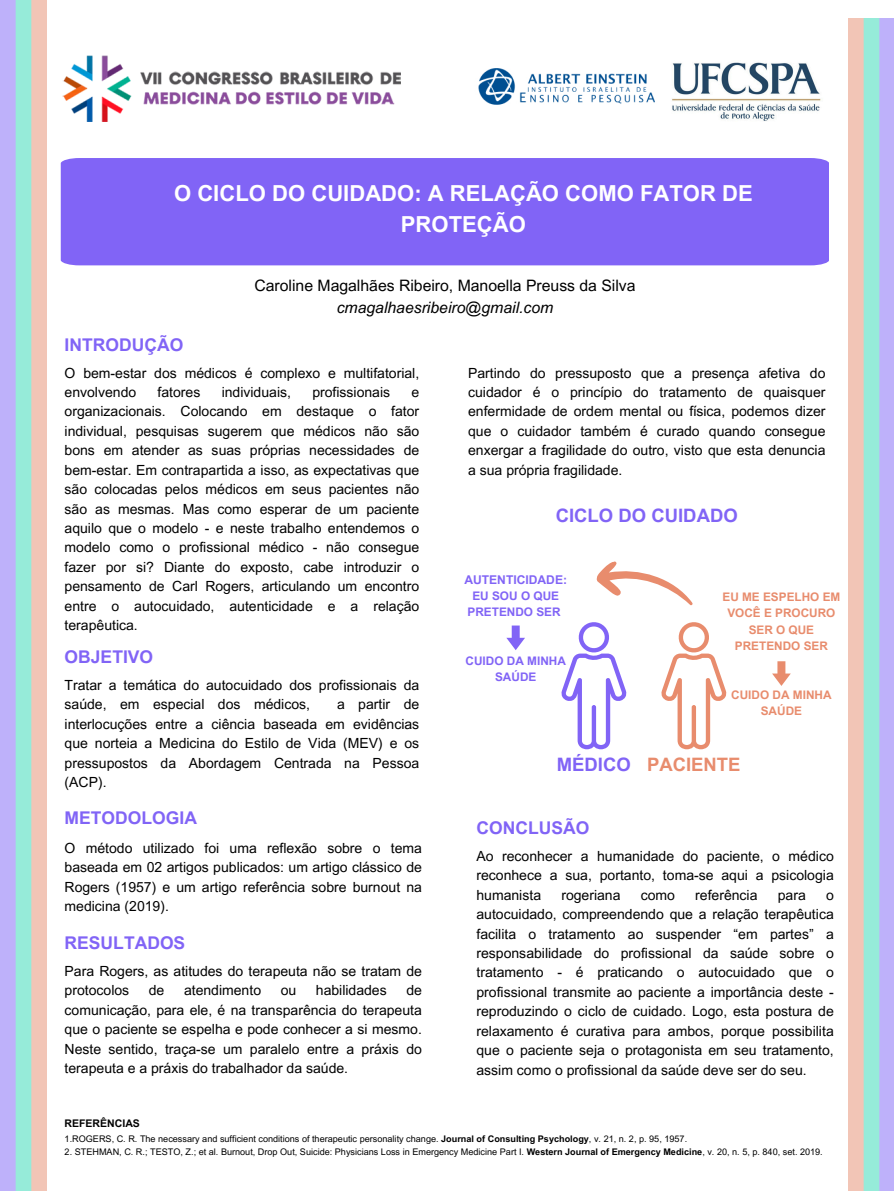
<style>
.page{position:relative;width:894px;height:1191px;background:#fff}
.page>*{position:absolute;margin:0;border:0;box-sizing:border-box;transform-origin:0 0}
.t1{font:700 22.05px/30.7px "Arial MT Pro";color:#fff;text-align:center}
.t2{font:700 18.48px "Arial MT Pro";color:#8164f6}
.t3{font:700 18.48px "Arial MT Pro";color:#e88c6d}
.t4{font:700 17.5px "Arial MT Pro";color:#8164f6}
.t5{font:15.75px/22px "Arial MT Pro";color:#000;text-align:center}
.t6{font:14px/19.4px "Arial MT Pro";color:#000;text-align:justify}
.t7{font:700 12.07px "Arial MT Pro";color:#8164f6}
.t8{font:700 11.79px/16.3px "Arial MT Pro";color:#8164f6;text-align:center}
.t9{font:700 11.79px/16.3px "Arial MT Pro";color:#e88c6d;text-align:center}
.t10{font:700 11.76px/16.3px "Arial MT Pro";color:#e88c6d;text-align:center}
.t11{font:700 10.5px "Arial MT Pro";color:#000}
.t12{font:9.1px "Arial MT Pro";color:#000}
.s1{font-style:italic}
.s2{font-weight:700}
</style>
<div class="page">
<img style="left:62px;top:55px;width:339px;height:67px">
<img style="left:478px;top:68px;width:177px;height:37px">
<img style="left:0;top:0;width:46px;height:1190px">
<img style="left:848px;top:19px;width:45px;height:1171px">
<div style="left:61px;top:158px;width:767px;height:107px;background:#8164f6"></div>
<img style="left:672px;top:62px;width:149px;height:59px">
<svg style="left:561px;top:561px;width:165px;height:188px"></svg>
<svg style="left:506px;top:625px;width:18px;height:25px"></svg>
<svg style="left:772px;top:661px;width:18px;height:25px"></svg>
<h3 class="t1" style="left:174px;top:181px;width:580px">O CICLO DO CUIDADO: A RELAÇÃO COMO FATOR DE<br>PROTEÇÃO</h3>
<h2 class="t4" style="left:65px;top:338px;width:120px">INTRODUÇÃO</h2>
<h4 class="t5" style="left:254px;top:276px;width:382px">Caroline Magalhães Ribeiro, Manoella Preuss da Silva <span class="s1">cmagalhaesribeiro@gmail.com</span></h4>
<p class="t6" style="left:65px;top:364px;width:356px">O bem-estar dos médicos é complexo e multifatorial, envolvendo</p>
<p class="t6" style="left:157px;top:384px;width:44px">fatores</p>
<p class="t6" style="left:221px;top:384px;width:71px">individuais,</p>
<p class="t6" style="left:312px;top:384px;width:79px">profissionais</p>
<p class="t6" style="left:65px;top:384px;width:356px;text-indent:347px">e organizacionais. Colocando em destaque o fator individual, pesquisas sugerem que médicos não são bons em atender as suas próprias necessidades de bem-estar. Em contrapartida a isso, as expectativas que são colocadas pelos médicos em seus pacientes não são as mesmas. Mas como esperar de um paciente aquilo que o modelo - e neste trabalho entendemos o modelo como o profissional médico - não consegue fazer por si? Diante do exposto, cabe introduzir o pensamento de Carl Rogers, articulando um encontro entre o autocuidado, autenticidade e a relação terapêutica.</p>
<h2 class="t4" style="left:65px;top:650px;width:90px">OBJETIVO</h2>
<h4 class="t6" style="left:65px;top:677px;width:356px">Tratar a temática do autocuidado dos profissionais da saúde, em especial dos médicos,</h4>
<h4 class="t6" style="left:65px;top:696px;width:356px;text-indent:272px">a partir de interlocuções entre a ciência baseada em evidências que norteia a Medicina do Estilo de Vida (MEV) e os pressupostos da Abordagem Centrada na Pessoa (ACP).</h4>
<h4 class="t4" style="left:65px;top:811px;width:134px">METODOLOGIA</h4>
<h2 class="t6" style="left:65px;top:840px;width:358px">O método utilizado foi uma reflexão sobre o tema baseada em 02 artigos publicados: um artigo clássico de Rogers (1957) e um artigo referência sobre burnout na medicina (2019).</h2>
<h5 class="t4" style="left:65px;top:935px;width:122px">RESULTADOS</h5>
<h5 class="t6" style="left:65px;top:963px;width:358px">Para Rogers, as atitudes do terapeuta não se tratam de protocolos</h5>
<h5 class="t6" style="left:65px;top:982px;width:358px;text-indent:341px">de comunicação, para ele, é na transparência do terapeuta que o paciente se espelha e pode conhecer a si mesmo.<br>Neste sentido, traça-se um paralelo entre a práxis do terapeuta e a práxis do trabalhador da saúde.</h5>
<h5 class="t6" style="left:149px;top:982px;width:17px">de</h5>
<h5 class="t6" style="left:184px;top:982px;width:79px">atendimento</h5>
<h5 class="t6" style="left:280px;top:982px;width:17px">ou</h5>
<h5 class="t6" style="left:316px;top:982px;width:72px">habilidades</h5>
<p class="t6" style="left:468px;top:364px;width:358px">Partindo do pressuposto que a presença afetiva do cuidador é o princípio do tratamento de quaisquer enfermidade de ordem mental ou física, podemos dizer que o cuidador também é curado quando consegue enxergar a fragilidade do outro, visto que esta denuncia a sua própria fragilidade.</p>
<h2 class="t2" style="left:555px;top:508px;width:183px">CICLO DO CUIDADO</h2>
<p class="t7" style="left:464px;top:575px;width:104px">AUTENTICIDADE:</p>
<p class="t8" style="left:467px;top:589px;width:95px">EU SOU O QUE<br>PRETENDO SER</p>
<h2 class="t8" style="left:465px;top:654px;width:102px">CUIDO DA MINHA<br>SAÚDE</h2>
<p class="t10" style="left:722px;top:590px;width:119px">EU ME ESPELHO EM<br>VOCÊ E PROCURO<br>SER O QUE<br>PRETENDO SER</p>
<h1 class="t9" style="left:730px;top:688px;width:102px">CUIDO DA MINHA<br>SAÚDE</h1>
<p class="t2" style="left:556px;top:758px;width:75px">MÉDICO</p>
<p class="t3" style="left:646px;top:758px;width:95px">PACIENTE</p>
<h5 class="t4" style="left:476px;top:820px;width:114px">CONCLUSÃO</h5>
<h5 class="t6" style="left:476px;top:848px;width:358px">Ao reconhecer a humanidade do paciente, o médico reconhece a sua, portanto, toma-se aqui a psicologia humanista</h5>
<h5 class="t6" style="left:561px;top:886px;width:61px">rogeriana</h5>
<h5 class="t6" style="left:640px;top:886px;width:36px">como</h5>
<h5 class="t6" style="left:694px;top:886px;width:64px">referência</h5>
<h5 class="t6" style="left:777px;top:886px;width:30px">para</h5>
<h5 class="t6" style="left:476px;top:886px;width:358px;text-indent:349px">o autocuidado, compreendendo que a relação terapêutica facilita o tratamento ao suspender “em partes” a responsabilidade do profissional da saúde sobre o tratamento - é praticando o autocuidado que o profissional transmite ao paciente a importância deste - reproduzindo o ciclo de cuidado. Logo, esta postura de relaxamento é curativa para ambos, porque possibilita que o paciente seja o protagonista em seu tratamento, assim como o profissional da saúde deve ser do seu.</h5>
<h2 class="t11" style="left:65px;top:1119px;width:77px">REFERÊNCIAS</h2>
<h4 class="t12" style="left:65px;top:1135px;width:623px">1.ROGERS, C. R. The necessary and sufficient conditions of therapeutic personality change. <span class="s2">Journal of Consulting Psychology</span>, v. 21, n. 2, p. 95, 1957.</h4>
<h2 class="t12" style="left:65px;top:1148px;width:759px">2. STEHMAN, C. R.; TESTO, Z.; et al. Burnout, Drop Out, Suicide: Physicians Loss in Emergency Medicine Part I. <span class="s2">Western Journal of Emergency Medicine</span>, v. 20, n. 5, p. 840, set. 2019.</h2>
</div>
